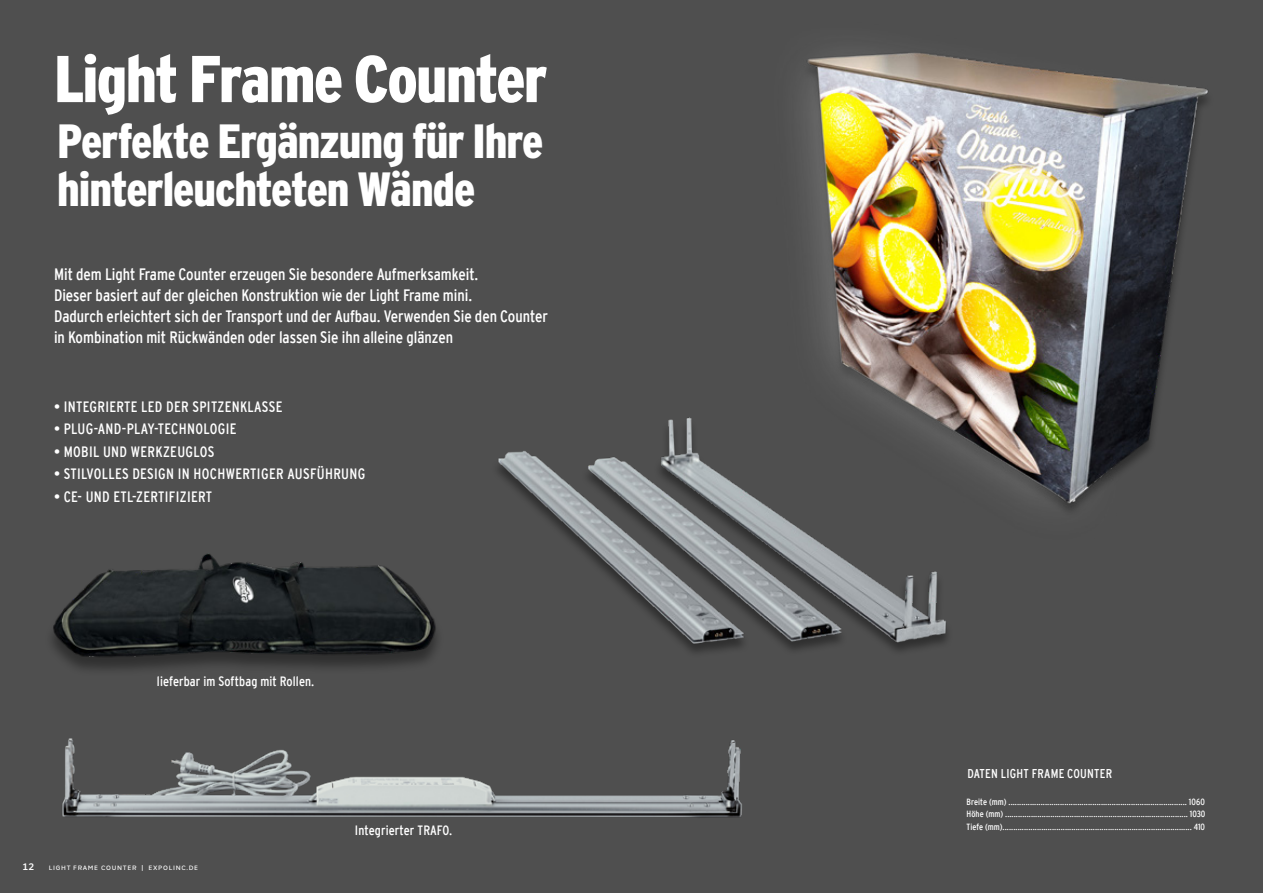
<style>
.page{position:relative;width:1263px;height:893px;background:#4f4f4f}
.page>*{position:absolute;margin:0;border:0;box-sizing:border-box;transform-origin:0 0}
.t1{font:900 condensed 66px "Interstate";letter-spacing:-.025em;color:#fff}
.t2{font:900 condensed 48px/47.2px "Interstate";letter-spacing:-.025em;color:#fff}
.t3{font:condensed 16.5px/21px "Interstate";color:#fff}
.t4{font:condensed 15px "Interstate";letter-spacing:.025em;color:#fff}
.t5{font:condensed 13.5px "Interstate";letter-spacing:.005em;color:#fff}
.t6{font:condensed 12.75px "Interstate";letter-spacing:.02em;color:#fff}
.t7{font:condensed 9px/12.8px "Interstate";letter-spacing:.005em;color:#fff;text-align:justify}
.t8{font:500 9px "Usual";color:#fff}
.t9{font:600 6.75px "Heimat Sans";letter-spacing:.1em;color:#fff}
</style>
<div class="page">
<img style="left:801px;top:51px;width:407px;height:458px">
<img style="left:498px;top:370px;width:500px;height:282px">
<img style="left:52px;top:554px;width:385px;height:116px">
<img style="left:62px;top:738px;width:680px;height:80px">
<h1 class="t1" style="left:54px;top:42px;width:495px">Light Frame Counter</h1>
<h2 class="t2" style="left:57px;top:118px;width:488px">Perfekte Ergänzung für Ihre hinterleuchteten Wände</h2>
<p class="t3" style="left:54px;top:263px;width:496px">Mit dem Light Frame Counter erzeugen Sie besondere Aufmerksamkeit.<br>Dieser basiert auf der gleichen Konstruktion wie der Light Frame mini.<br>Dadurch erleichtert sich der Transport und der Aufbau. Verwenden Sie den Counter in Kombination mit Rückwänden oder lassen Sie ihn alleine glänzen</p>
<h3 class="t4" style="left:54px;top:398px;width:230px">• INTEGRIERTE LED DER SPITZENKLASSE</h3>
<h3 class="t4" style="left:54px;top:420px;width:184px">• PLUG-AND-PLAY-TECHNOLOGIE</h3>
<h3 class="t4" style="left:54px;top:443px;width:162px">• MOBIL UND WERKZEUGLOS</h3>
<h3 class="t4" style="left:54px;top:465px;width:313px">• STILVOLLES DESIGN IN HOCHWERTIGER AUSFÜHRUNG</h3>
<h3 class="t4" style="left:54px;top:488px;width:160px">• CE- UND ETL-ZERTIFIZIERT</h3>
<h3 class="t5" style="left:157px;top:674px;width:159px">lieferbar im Softbag mit Rollen.</h3>
<p class="t8" style="left:23px;top:862px;width:13px">12</p>
<p class="t9" style="left:49px;top:863px;width:151px">LIGHT FRAME COUNTER | EXPOLINC.DE</p>
<h3 class="t5" style="left:355px;top:823px;width:99px">Integrierter TRAFO.</h3>
<h3 class="t6" style="left:967px;top:767px;width:146px">DATEN LIGHT FRAME COUNTER</h3>
<p class="t7" style="left:966px;top:795px;width:240px">Breite (mm) ................................................................................... 1060<br>Höhe (mm) ..................................................................................... 1030<br>Tiefe (mm)........................................................................................ 410</p>
</div>
